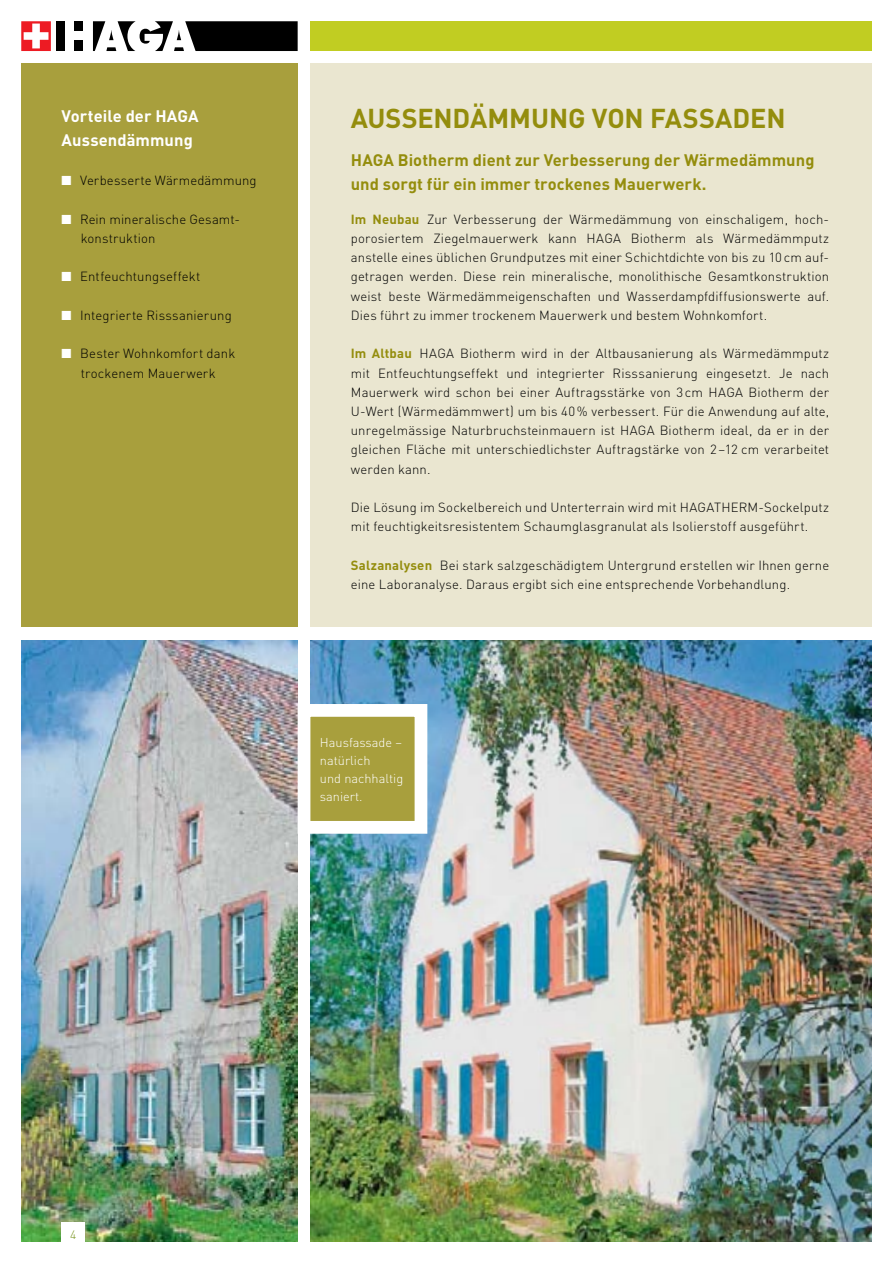
<style>
.page{position:relative;width:893px;height:1263px;background:#fff}
.page>*{position:absolute;margin:0;border:0;box-sizing:border-box;transform-origin:0 0}
.t1{font:700 27px "DIN";letter-spacing:-.005em;color:#948d0d}
.t2{font:700 16.5px/24px "DIN";letter-spacing:.005em;color:#948d0d}
.t3{font:700 16.5px/24px "DIN";color:#fff}
.t4{font:300 13.2px/19.2px "DIN";letter-spacing:.01em;color:#000}
.t5{font:300 12.75px/18px "DIN";color:#fff}
.t6{font:300 12px "DIN";color:#7a9521}
.s1{color:#fff}
.s2{font-weight:700;color:#948d0d}
</style>
<div class="page">
<div style="left:310px;top:21px;width:562px;height:30px;background:#c1cd22"></div>
<svg style="left:21px;top:21px;width:30px;height:30px"></svg>
<div style="left:56px;top:21px;width:9px;height:30px;background:#000"></div>
<div style="left:75px;top:21px;width:8px;height:10px;background:#000"></div>
<div style="left:75px;top:41px;width:8px;height:10px;background:#000"></div>
<svg style="left:93px;top:21px;width:205px;height:30px"></svg>
<div style="left:310px;top:64px;width:562px;height:563px;background:#eae6d0"></div>
<div style="left:21px;top:64px;width:277px;height:563px;background:#a89f3d"></div>
<img style="left:21px;top:640px;width:277px;height:602px">
<img style="left:310px;top:640px;width:562px;height:602px">
<div style="left:304px;top:710px;width:117px;height:117px;background:#a89f3d"></div>
<div style="left:298px;top:704px;width:129px;height:130px;border:13px solid #fff"></div>
<div style="left:62px;top:1222px;width:23px;height:39px;background:#fff"></div>
<p class="t3" style="left:62px;top:104px;width:138px">Vorteile der HAGA<br>Aussendämmung</p>
<p class="t4" style="left:62px;top:171px;width:196px"><span class="s1">■</span> Verbesserte Wärmedämmung</p>
<p class="t4" style="left:81px;top:209px;width:161px;text-indent:-19px"><span class="s1">■</span> Rein mineralische Gesamt&shy;konstruktion</p>
<p class="t4" style="left:62px;top:267px;width:140px"><span class="s1">■</span> Entfeuchtungseffekt</p>
<p class="t4" style="left:62px;top:305px;width:172px"><span class="s1">■</span> Integrierte Risssanierung</p>
<p class="t4" style="left:62px;top:344px;width:175px;text-align:center"><span class="s1">■</span> Bester Wohnkomfort dank trockenem Mauerwerk</p>
<h1 class="t1" style="left:351px;top:100px;width:436px">Aussendämmung von Fassaden</h1>
<p class="t2" style="left:351px;top:148px;width:465px">HAGA Biotherm dient zur Verbesserung der Wärmedämmung und sorgt für ein immer trockenes Mauerwerk.</p>
<p class="t4" style="left:351px;top:209px;width:480px"><span class="s2">Im Neubau</span> Zur Verbesserung der Wärmedämmung von einschaligem, hoch&shy;porosiertem Ziegelmauerwerk kann HAGA Biotherm als Wärmedämmputz anstelle eines üblichen Grundputzes mit einer Schichtdichte von bis zu 10 cm auf&shy;getragen werden. Diese rein mineralische, monolithische Gesamtkonstruktion weist beste Wärmedämmeigenschaften und Wasserdampfdiffusionswerte auf.<br>Dies führt zu immer trockenem Mauerwerk und bestem Wohnkomfort.</p>
<p class="t4" style="left:351px;top:344px;width:480px;text-align:justify"><span class="s2">Im Altbau</span> HAGA Biotherm wird in der Altbausanierung als Wärmedämmputz mit Entfeuchtungseffekt und integrierter Risssanierung eingesetzt. Je nach Mauerwerk wird schon bei einer Auftragsstärke von 3cm HAGA Biotherm der U-Wert (Wärmedämmwert) um bis 40% verbessert. Für die Anwendung auf alte, unregelmässige Naturbruchsteinmauern ist HAGA Biotherm ideal, da er in der gleichen Fläche mit unterschiedlichster Auftragstärke von 2–12 cm verarbeitet werden kann.</p>
<p class="t4" style="left:351px;top:497px;width:480px">Die Lösung im Sockelbereich und Unterterrain wird mit HAGATHERM-Sockelputz mit feuchtigkeitsresistentem Schaumglasgranulat als Isolierstoff ausgeführt.</p>
<p class="t4" style="left:351px;top:555px;width:480px"><span class="s2">Salzanalysen</span> Bei stark salzgeschädigtem Untergrund erstellen wir Ihnen gerne eine Laboranalyse. Daraus ergibt sich eine entsprechende Vorbehandlung.</p>
<p class="t5" style="left:320px;top:733px;width:85px">Hausfassade – natürlich<br>und nachhaltig saniert.</p>
<p class="t6" style="left:70px;top:1227px;width:8px">4</p>
</div>
